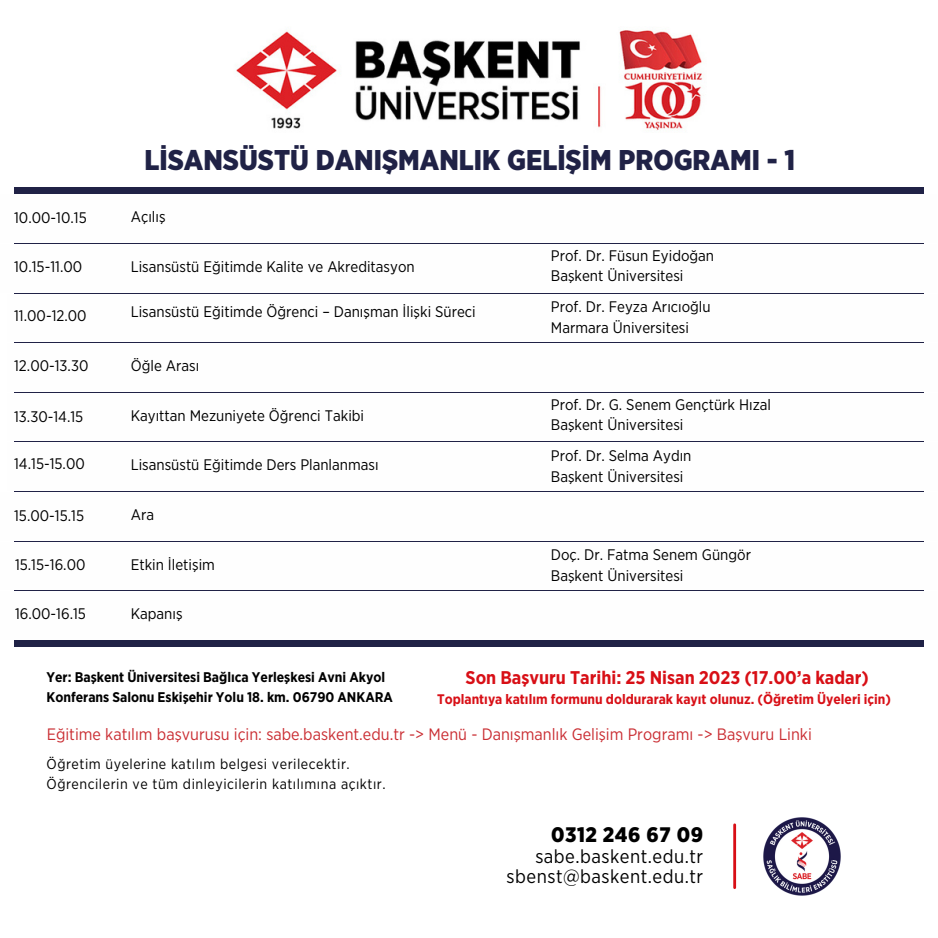
<style>
.page{position:relative;width:938px;height:938px;background:#fff}
.page>*{position:absolute;margin:0;border:0;box-sizing:border-box;transform-origin:0 0}
.t1{font:900 28.5px "Gotham Narrow";color:#202246}
.t2{font:900 21px "Gotham Narrow";letter-spacing:.025em;color:#000}
.t3{font:19px/20.1px "Gotham Narrow";letter-spacing:.025em;color:#000;text-align:right}
.t4{font:700 18.38px "Gotham Narrow";color:#d80f16}
.t5{font:16.5px "Gotham Narrow";color:#ca2e33}
.t6{font:15.25px/20.6px "Gotham Narrow";color:#000}
.t7{font:14.38px/20.4px "Gotham Narrow";letter-spacing:.035em;color:#000}
.t8{font:700 14px/19.1px "Gotham Narrow";color:#000}
.t9{font:700 13.88px "Gotham Narrow";color:#d80f16}
</style>
<div class="page">
<hr style="left:733px;top:824px;width:3px;height:63px;background:#d80f16">
<img style="left:236px;top:30px;width:467px;height:101px">
<img style="left:763px;top:817px;width:78px;height:79px">
<svg style="left:14px;top:187px;width:909px;height:460px;fill:#202246"></svg>
<div style="left:0;top:194px;width:936px;height:48px;background:#fefefe"></div>
<div style="left:0;top:244px;width:936px;height:48px;background:#fefefe"></div>
<div style="left:7px;top:294px;width:931px;height:48px;background:#fefefe"></div>
<div style="left:7px;top:343px;width:931px;height:48px;background:#fefefe"></div>
<div style="left:7px;top:393px;width:931px;height:48px;background:#fefefe"></div>
<div style="left:7px;top:443px;width:931px;height:47px;background:#fefefe"></div>
<div style="left:0;top:492px;width:936px;height:48px;background:#fefefe"></div>
<div style="left:0;top:542px;width:936px;height:47px;background:#fefefe"></div>
<div style="left:0;top:591px;width:936px;height:48px;background:#fefefe"></div>
<p class="t6" style="left:14px;top:208px;width:74px">10.00-10.15</p>
<p class="t6" style="left:14px;top:257px;width:70px">10.15-11.00</p>
<p class="t6" style="left:14px;top:306px;width:74px">11.00-12.00</p>
<p class="t6" style="left:14px;top:356px;width:76px">12.00-13.30</p>
<p class="t6" style="left:14px;top:407px;width:71px">13.30-14.15</p>
<p class="t6" style="left:14px;top:454px;width:72px">14.15-15.00</p>
<p class="t6" style="left:14px;top:506px;width:71px">15.00-15.15</p>
<p class="t6" style="left:15px;top:555px;width:72px">15.15-16.00</p>
<p class="t6" style="left:15px;top:604px;width:72px">16.00-16.15</p>
<h1 class="t1" style="left:144px;top:147px;width:652px">LİSANSÜSTÜ DANIŞMANLIK GELİŞİM PROGRAMI - 1</h1>
<p class="t6" style="left:131px;top:207px;width:36px">Açılış</p>
<p class="t6" style="left:131px;top:257px;width:285px">Lisansüstü Eğitimde Kalite ve Akreditasyon</p>
<p class="t6" style="left:131px;top:302px;width:344px">Lisansüstü Eğitimde Öğrenci – Danışman İlişki Süreci</p>
<p class="t6" style="left:131px;top:356px;width:70px">Öğle Arası</p>
<p class="t6" style="left:131px;top:406px;width:232px">Kayıttan Mezuniyete Öğrenci Takibi</p>
<p class="t6" style="left:131px;top:455px;width:249px">Lisansüstü Eğitimde Ders Planlanması</p>
<p class="t6" style="left:131px;top:505px;width:25px">Ara</p>
<p class="t6" style="left:131px;top:554px;width:86px">Etkin İletişim</p>
<p class="t6" style="left:131px;top:604px;width:53px">Kapanış</p>
<p class="t6" style="left:551px;top:246px;width:165px">Prof. Dr. Füsun Eyidoğan<br>Başkent Üniversitesi</p>
<p class="t6" style="left:551px;top:297px;width:161px">Prof. Dr. Feyza Arıcıoğlu<br>Marmara Üniversitesi</p>
<p class="t6" style="left:551px;top:395px;width:222px">Prof. Dr. G. Senem Gençtürk Hızal<br>Başkent Üniversitesi</p>
<p class="t6" style="left:551px;top:446px;width:142px">Prof. Dr. Selma Aydın<br>Başkent Üniversitesi</p>
<p class="t6" style="left:551px;top:545px;width:201px">Doç. Dr. Fatma Senem Güngör<br>Başkent Üniversitesi</p>
<p class="t4" style="left:465px;top:668px;width:405px">Son Başvuru Tarihi: 25 Nisan 2023 (17.00’a kadar)</p>
<p class="t9" style="left:437px;top:692px;width:455px">Toplantıya katılım formunu doldurarak kayıt olunuz. (Öğretim Üyeleri için)</p>
<p class="t5" style="left:47px;top:726px;width:764px">Eğitime katılım başvurusu için: sabe.baskent.edu.tr -&gt; Menü - Danışmanlık Gelişim Programı -&gt; Başvuru Linki</p>
<p class="t8" style="left:47px;top:668px;width:348px">Yer: Başkent Üniversitesi Bağlıca Yerleşkesi Avni Akyol<br>Konferans Salonu Eskişehir Yolu 18. km. 06790 ANKARA</p>
<p class="t7" style="left:47px;top:754px;width:340px">Öğretim üyelerine katılım belgesi verilecektir.<br>Öğrencilerin ve tüm dinleyicilerin katılımına açıktır.</p>
<h2 class="t2" style="left:551px;top:825px;width:153px">0312 246 67 09</h2>
<p class="t3" style="left:506px;top:847px;width:198px">sabe.baskent.edu.tr sbenst@baskent.edu.tr</p>
</div>
